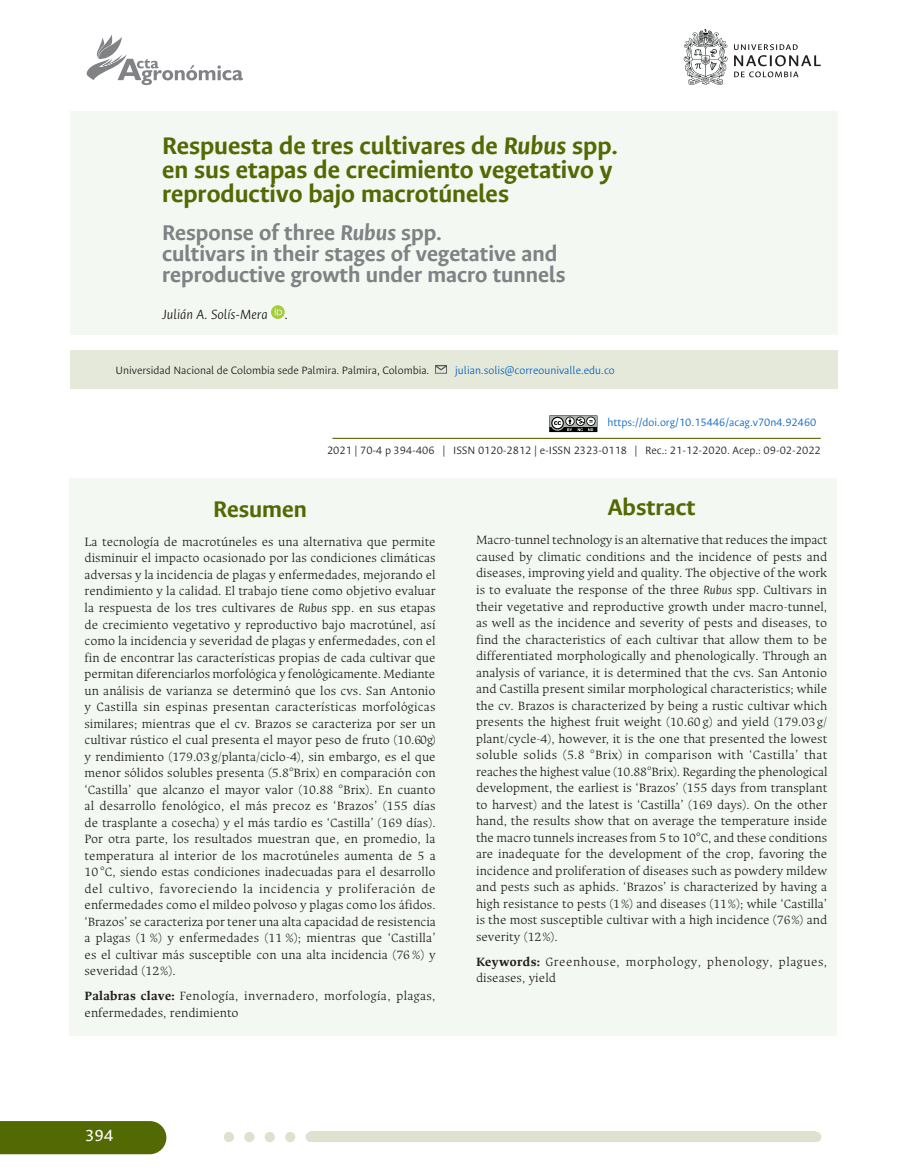
<style>
.page{position:relative;width:915px;height:1170px;background:#fff}
.page>*{position:absolute;margin:0;border:0;box-sizing:border-box;transform-origin:0 0}
.Titulo{font:700 27px/24px "Ancizar Sans";color:#536903}
.Subtitulo{font:700 25.5px "Ancizar Sans";color:#536903}
.Titulo_gris{font:700 24px/21px "Ancizar Sans";color:#808285}
.t1{font:18px "Ancizar Sans";color:#fff}
.credito_ok{font:italic 300 15px "Ancizar Sans";color:#231f20}
.Resumen{font:300 13.5px/16.5px "Ancizar Serif";color:#231f20;text-align:justify}
.Abstarct{font:300 13.5px/16.5px "Ancizar Serif";color:#231f20;text-align:justify}
.Resumen-2{font:300 13.5px/16.5px "Ancizar Serif";letter-spacing:.025em;color:#231f20}
.Abstarct-2{font:300 13.5px/16.5px "Ancizar Serif";letter-spacing:.035em;color:#231f20}
.Credito_llamada{font:300 12px "Ancizar Sans";color:#0563c1}
.Credito_llamada-2{font:300 12px "Ancizar Sans";color:#231f20}
.ISSN{font:300 12px "Ancizar Sans";color:#231f20}
.Rec{font:300 12px "Ancizar Sans";color:#231f20}
.s1{font-style:italic}
.s2{font-family:"Ancizar Sans";font-style:italic}
.s3{font-weight:700}
</style>
<div class="page">
<div style="left:0;top:1121px;width:166px;height:33px;background:#536903"></div>
<div style="left:310px;top:1131px;width:506px;height:10px;background:#dde1cd"></div>
<div style="left:285px;top:1131px;width:10px;height:10px;background:#dde1cd;border-radius:50%"></div>
<div style="left:244px;top:1131px;width:10px;height:10px;background:#dde1cd;border-radius:50%"></div>
<div style="left:264px;top:1131px;width:11px;height:10px;background:#dde1cd;border-radius:50%"></div>
<div style="left:224px;top:1131px;width:10px;height:10px;background:#dde1cd;border-radius:50%"></div>
<div style="left:305px;top:1131px;width:10px;height:10px;background:#dde1cd;border-radius:50%"></div>
<div style="left:810px;top:1131px;width:11px;height:10px;background:#dde1cd;border-radius:50%"></div>
<div style="left:70px;top:111px;width:767px;height:224px;background:#f3f9f2"></div>
<div style="left:69px;top:478px;width:767px;height:557px;background:#f3f9f2"></div>
<div style="left:70px;top:350px;width:767px;height:39px;background:#e5e9d9"></div>
<hr style="left:332px;top:438px;width:488px;height:1px;background:#536903">
<svg style="left:271px;top:305px;width:13px;height:14px"></svg>
<svg style="left:435px;top:365px;width:12px;height:8px"></svg>
<svg style="left:549px;top:415px;width:48px;height:17px"></svg>
<svg style="left:734px;top:44px;width:86px;height:33px"></svg>
<svg style="left:683px;top:29px;width:44px;height:56px"></svg>
<svg style="left:86px;top:35px;width:157px;height:50px"></svg>
<p class="Titulo" style="left:162px;top:134px;width:457px">Respuesta de tres cultivares de <span class="s1">Rubus</span> spp. en sus etapas de crecimiento vegetativo y reproductivo bajo macrotúneles</p>
<p class="Titulo_gris" style="left:162px;top:222px;width:405px">Response of three <span class="s1">Rubus</span> spp.<br>cultivars in their stages of vegetative and reproductive growth under macro tunnels</p>
<p class="credito_ok" style="left:162px;top:306px;width:127px">Julián A. Solís-Mera .</p>
<p class="Credito_llamada-2" style="left:115px;top:364px;width:315px">Universidad Nacional de Colombia sede Palmira. Palmira, Colombia.</p>
<p class="Credito_llamada" style="left:455px;top:364px;width:161px">julian.solis@correounivalle.edu.co</p>
<p class="Credito_llamada" style="left:607px;top:416px;width:210px">https://doi.org/10.15446/acag.v70n4.92460</p>
<p class="ISSN" style="left:327px;top:443px;width:301px">2021 | 70-4 p 394-406 | ISSN 0120-2812 | e-ISSN 2323-0118</p>
<p class="Rec" style="left:634px;top:443px;width:188px">| Rec.: 21-12-2020. Acep.: 09-02-2022</p>
<p class="Subtitulo" style="left:213px;top:494px;width:95px">Resumen</p>
<p class="Resumen" style="left:84px;top:533px;width:353px">La tecnología de macrotúneles es una alternativa que permite disminuir el impacto ocasionado por las condiciones climáticas adversas y la incidencia de plagas y enfermedades, mejorando el rendimiento y la calidad. El trabajo tiene como objetivo evaluar la respuesta de los tres cultivares de <span class="s2">Rubus</span> spp. en sus etapas de crecimiento vegetativo y reproductivo bajo macrotúnel, así como la incidencia y severidad de plagas y enfermedades, con el fin de encontrar las características propias de cada cultivar que permitan diferenciarlos morfológica y fenológicamente. Mediante un análisis de varianza se determinó que los cvs. San Antonio y Castilla sin espinas presentan características morfológicas similares; mientras que el cv. Brazos se caracteriza por ser un cultivar rústico el cual presenta el mayor peso de fruto (10.60g) y rendimiento (179.03 g/planta/ciclo-4), sin embargo, es el que menor sólidos solubles presenta (5.8°Brix) en comparación con ‘Castilla’ que alcanzo el mayor valor (10.88 °Brix). En cuanto al desarrollo fenológico, el más precoz es ‘Brazos’ (155 días de trasplante a cosecha) y el más tardío es ‘Castilla’ (169 días).<br>Por otra parte, los resultados muestran que, en promedio, la temperatura al interior de los macrotúneles aumenta de 5 a 10 °C, siendo estas condiciones inadecuadas para el desarrollo del cultivo, favoreciendo la incidencia y proliferación de enfermedades como el mildeo polvoso y plagas como los áfidos. ‘Brazos’ se caracteriza por tener una alta capacidad de resistencia a plagas (1 %) y enfermedades (11 %); mientras que ‘Castilla’ es el cultivar más susceptible con una alta incidencia (76 %) y severidad (12%).</p>
<p class="Resumen-2" style="left:84px;top:987px;width:352px"><span class="s3">Palabras clave:</span> Fenología, invernadero, morfología, plagas, enfermedades, rendimiento</p>
<p class="Subtitulo" style="left:607px;top:493px;width:89px">Abstract</p>
<p class="Abstarct" style="left:476px;top:532px;width:353px">Macro-tunnel technology is an alternative that reduces the impact caused by climatic conditions and the incidence of pests and diseases, improving yield and quality. The objective of the work is to evaluate the response of the three <span class="s2">Rubus</span> spp. Cultivars in their vegetative and reproductive growth under macro-tunnel, as well as the incidence and severity of pests and diseases, to find the characteristics of each cultivar that allow them to be differentiated morphologically and phenologically. Through an analysis of variance, it is determined that the cvs. San Antonio and Castilla present similar morphological characteristics; while the cv. Brazos is characterized by being a rustic cultivar which presents the highest fruit weight (10.60 g) and yield (179.03 g/ plant/cycle-4), however, it is the one that presented the lowest soluble solids (5.8 °Brix) in comparison with ‘Castilla’ that reaches the highest value (10.88°Brix). Regarding the phenological development, the earliest is ‘Brazos’ (155 days from transplant to harvest) and the latest is ‘Castilla’ (169 days). On the other hand, the results show that on average the temperature inside the macro tunnels increases from 5 to 10°C, and these conditions are inadequate for the development of the crop, favoring the incidence and proliferation of diseases such as powdery mildew and pests such as aphids. ‘Brazos’ is characterized by having a high resistance to pests (1%) and diseases (11%); while ‘Castilla’ is the most susceptible cultivar with a high incidence (76%) and severity (12%).</p>
<p class="Abstarct-2" style="left:476px;top:953px;width:352px"><span class="s3">Keywords:</span> Greenhouse, morphology, phenology, plagues, diseases, yield</p>
<h3 class="t1" style="left:85px;top:1125px;width:30px">394</h3>
</div>
